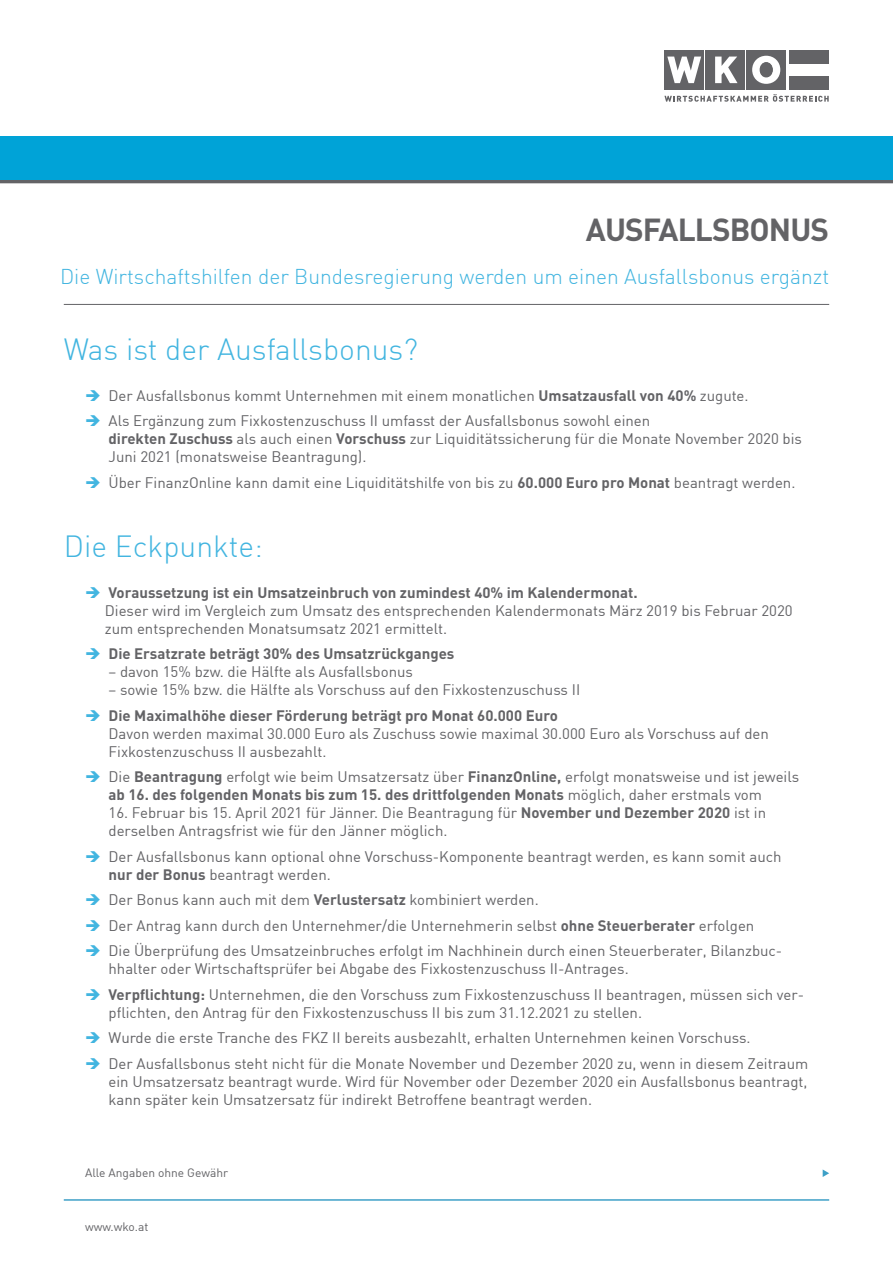
<style>
.page{position:relative;width:893px;height:1263px;background:#fff}
.page>*{position:absolute;margin:0;border:0;box-sizing:border-box;transform-origin:0 0}
.t1{font:700 31.5px "DIN Pro";letter-spacing:-.03em;color:#636366}
.t2{font:300 30px "DIN";color:#42b5e0}
.t3{font:300 21px "DIN";color:#42b5e0}
.t4{font:15px/18px "DIN";color:#636366}
.t5{font:700 15px "DIN Pro";color:#636366}
.t6{font:12px "DIN";color:#636366}
.s1{color:#42b5e0}
.s2{font-family:"DIN Pro";font-weight:700}
.s3{font-family:"DIN";font-weight:400}
</style>
<div class="page">
<hr style="left:64px;top:1199px;width:765px;height:2px;background:#3ea0c7">
<hr style="left:64px;top:304px;width:765px;height:1px;background:#636366">
<hr style="left:0;top:179px;width:893px;height:4px;background:#636366">
<div style="left:0;top:137px;width:893px;height:43px;background:#00a3d7"></div>
<svg style="left:823px;top:1169px;width:6px;height:8px"></svg>
<div style="left:747px;top:51px;width:39px;height:39px;background:#636366"></div>
<div style="left:706px;top:51px;width:39px;height:39px;background:#636366"></div>
<svg style="left:664px;top:94px;width:165px;height:8px"></svg>
<svg style="left:715px;top:57px;width:22px;height:26px"></svg>
<div style="left:665px;top:51px;width:39px;height:39px;background:#636366"></div>
<svg style="left:667px;top:57px;width:34px;height:26px"></svg>
<div style="left:790px;top:51px;width:39px;height:13px;background:#636366"></div>
<div style="left:790px;top:77px;width:39px;height:13px;background:#636366"></div>
<svg style="left:752px;top:56px;width:28px;height:28px"></svg>
<div style="left:760px;top:63px;width:12px;height:14px;background:#636366;border-radius:50%"></div>
<div style="left:760px;top:62px;width:13px;height:15px;border:1px solid #636366;border-radius:50%"></div>
<h1 class="t1" style="left:586px;top:208px;width:245px">AUSFALLSBONUS</h1>
<h3 class="t3" style="left:60px;top:264px;width:771px">Die Wirtschaftshilfen der Bundesregierung werden um einen Ausfallsbonus ergänzt</h3>
<h2 class="t2" style="left:64px;top:331px;width:356px">Was ist der Ausfallsbonus?</h2>
<p class="t4" style="left:85px;top:386px;width:665px"><span class="s1">➔</span> Der Ausfallsbonus kommt Unternehmen mit einem monatlichen <span class="s2">Umsatzausfall von 40%</span> zugute.</p>
<p class="t4" style="left:109px;top:412px;width:695px;text-indent:-23px"><span class="s1">➔</span> Als Ergänzung zum Fixkostenzuschuss II umfasst der Ausfallsbonus sowohl einen<br><span class="s2">direkten Zuschuss</span> als auch einen <span class="s2">Vorschuss</span> zur Liquiditätssicherung für die Monate November 2020 bis<br>Juni 2021 (monatsweise Beantragung).</p>
<p class="t4" style="left:85px;top:473px;width:712px"><span class="s1">➔</span> Über FinanzOnline kann damit eine Liquiditätshilfe von bis zu <span class="s2">60.000 Euro pro Monat</span> beantragt werden.</p>
<h2 class="t2" style="left:64px;top:528px;width:201px">Die Eckpunkte:</h2>
<p class="t5" style="left:85px;top:582px;width:554px"><span class="s1">➔</span> Voraussetzung ist ein Umsatzeinbruch von zumindest 40% im Kalendermonat.</p>
<p class="t4" style="left:105px;top:601px;width:689px">Dieser wird im Vergleich zum Umsatz des entsprechenden Kalendermonats März 2019 bis Februar 2020 zum entsprechenden Monatsumsatz 2021 ermittelt.</p>
<p class="t5" style="left:85px;top:643px;width:371px"><span class="s1">➔</span> Die Ersatzrate beträgt 30% des Umsatzrückganges</p>
<p class="t4" style="left:109px;top:662px;width:306px">– davon 15% bzw. die Hälfte als Ausfallsbonus</p>
<p class="t4" style="left:109px;top:680px;width:473px">– sowie 15% bzw. die Hälfte als Vorschuss auf den Fixkostenzuschuss II</p>
<p class="t5" style="left:85px;top:705px;width:474px"><span class="s1">➔</span> Die Maximalhöhe dieser Förderung beträgt pro Monat 60.000 Euro</p>
<p class="t4" style="left:109px;top:724px;width:662px">Davon werden maximal 30.000 Euro als Zuschuss sowie maximal 30.000 Euro als Vorschuss auf den<br>Fixkostenzuschuss II ausbezahlt.</p>
<p class="t4" style="left:85px;top:767px;width:716px"><span class="s1">➔</span> Die <span class="s2">Beantragung</span> erfolgt wie beim Umsatzersatz über <span class="s2">FinanzOnline,</span> erfolgt monatsweise und ist jeweils</p>
<p class="t5" style="left:109px;top:784px;width:655px">ab 16. des folgenden Monats bis zum 15. des drittfolgenden Monats <span class="s3">möglich, daher erstmals vom</span></p>
<p class="t4" style="left:109px;top:803px;width:659px">16. Februar bis 15. April 2021 für Jänner. Die Beantragung für <span class="s2">November und Dezember 2020</span> ist in derselben Antragsfrist wie für den Jänner möglich.</p>
<p class="t4" style="left:109px;top:847px;width:675px;text-indent:-23px"><span class="s1">➔</span> Der Ausfallsbonus kann optional ohne Vorschuss-Komponente beantragt werden, es kann somit auch <span class="s2">nur der Bonus</span> beantragt werden.</p>
<p class="t4" style="left:85px;top:890px;width:455px"><span class="s1">➔</span> Der Bonus kann auch mit dem <span class="s2">Verlustersatz</span> kombiniert werden.</p>
<p class="t4" style="left:85px;top:916px;width:671px"><span class="s1">➔</span> Der Antrag kann durch den Unternehmer/die Unternehmerin selbst <span class="s2">ohne Steuerberater</span> erfolgen</p>
<p class="t4" style="left:109px;top:941px;width:673px;text-indent:-23px"><span class="s1">➔</span> Die Überprüfung des Umsatzeinbruches erfolgt im Nachhinein durch einen Steuerberater, Bilanzbuc&shy;hhalter oder Wirtschaftsprüfer bei Abgabe des Fixkostenzuschuss II-Antrages.</p>
<p class="t4" style="left:109px;top:985px;width:697px;text-indent:-23px"><span class="s1">➔</span> <span class="s2">Verpflichtung:</span> Unternehmen, die den Vorschuss zum Fixkostenzuschuss II beantragen, müssen sich ver&shy;pflichten, den Antrag für den Fixkostenzuschuss II bis zum 31.12.2021 zu stellen.</p>
<p class="t4" style="left:85px;top:1028px;width:667px"><span class="s1">➔</span> Wurde die erste Tranche des FKZ II bereits ausbezahlt, erhalten Unternehmen keinen Vorschuss.</p>
<p class="t4" style="left:109px;top:1054px;width:701px;text-align:justify;text-indent:-23px"><span class="s1">➔</span> Der Ausfallsbonus steht nicht für die Monate November und Dezember 2020 zu, wenn in diesem Zeitraum ein Umsatzersatz beantragt wurde. Wird für November oder Dezember 2020 ein Ausfallsbonus beantragt, kann später kein Umsatzersatz für indirekt Betroffene beantragt werden.</p>
<p class="t6" style="left:85px;top:1165px;width:145px">Alle Angaben ohne Gewähr</p>
<p class="t6" style="left:85px;top:1219px;width:65px">www.wko.at</p>
</div>
